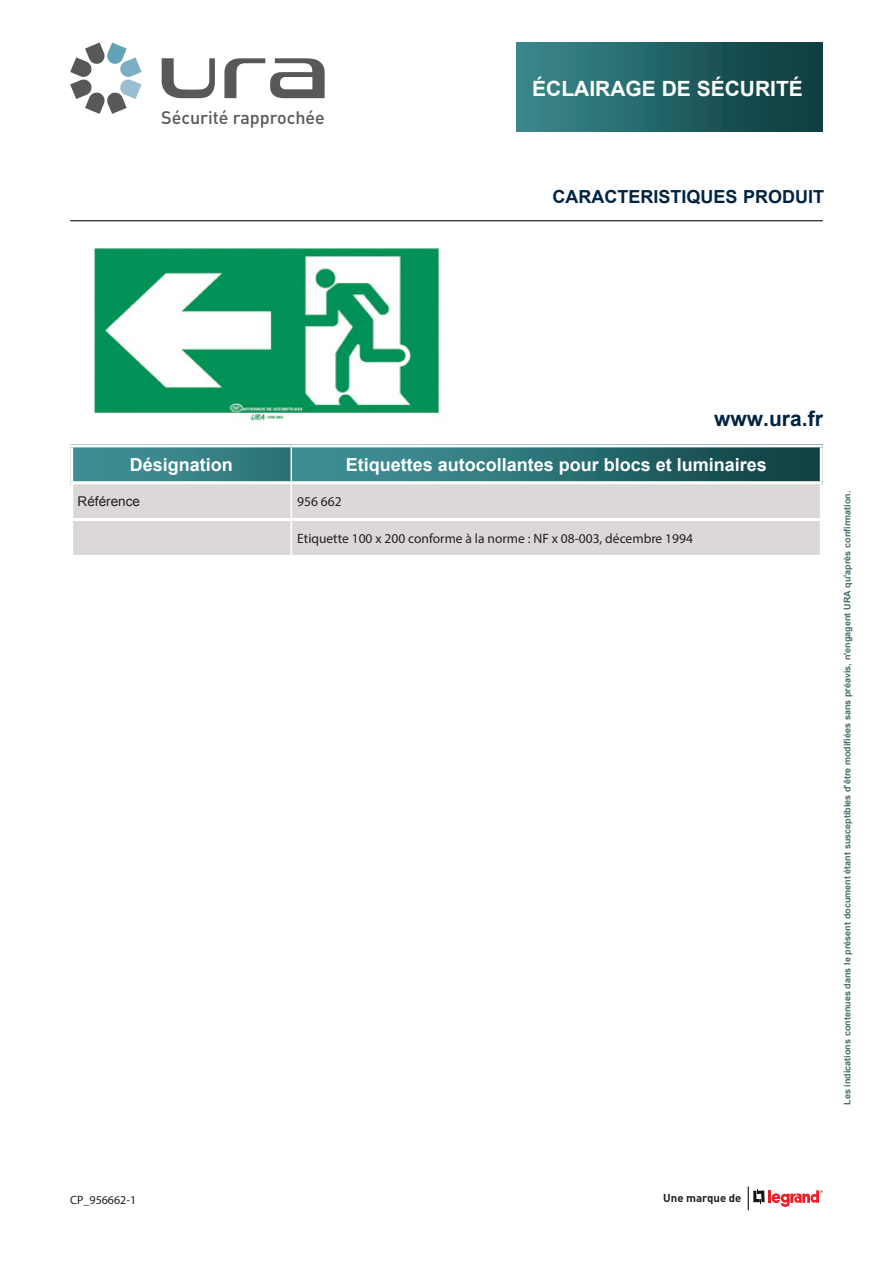
<style>
.page{position:relative;width:893px;height:1263px;background:#fff}
.page>*{position:absolute;margin:0;border:0;box-sizing:border-box;transform-origin:0 0}
.t1{font:700 21px "Arial";color:#fff}
.t2{font:700 21px "Arial";color:#002442}
.t3{font:700 18px "Arial";color:#fff}
.t4{font:700 18px "Arial";color:#002442}
.t5{font:500 17.85px "DIN Pro";color:#57585a}
.t6{font:13.5px "Myriad Pro";color:#231f20}
.t7{font:13.5px "Arial";color:#231f20}
.t8{font:12px "Myriad Pro";color:#231f20}
.t9{font:700 11.4px "DIN Pro";color:#231f20}
.t10{font:700 9px "Arial";color:#486b6f}
</style>
<div class="page">
<hr style="left:70px;top:220px;width:753px;height:1px;background:#231f20">
<svg style="left:748px;top:1186px;width:75px;height:24px"></svg>
<svg style="left:162px;top:58px;width:53px;height:40px"></svg>
<svg style="left:70px;top:43px;width:72px;height:71px"></svg>
<svg style="left:224px;top:58px;width:101px;height:40px"></svg>
<div style="left:517px;top:43px;width:306px;height:89px;background:linear-gradient(to right,#3a898e,#0b393c)"></div>
<div style="left:293px;top:444px;width:530px;height:40px;background:linear-gradient(to right,#44999e,#104144)"></div>
<div style="left:70px;top:444px;width:221px;height:40px;background:linear-gradient(to right,#419297,#2d7477)"></div>
<div style="left:73px;top:484px;width:747px;height:71px;background:#dcd8d7"></div>
<hr style="left:291px;top:484px;width:1px;height:34px;background:#fff">
<hr style="left:291px;top:521px;width:1px;height:34px;background:#fff">
<hr style="left:70px;top:444px;width:221px;height:3px;background:#fff">
<hr style="left:70px;top:447px;width:3px;height:34px;background:#fff">
<hr style="left:291px;top:444px;width:532px;height:3px;background:#fff">
<hr style="left:820px;top:447px;width:3px;height:34px;background:#fff">
<hr style="left:70px;top:481px;width:221px;height:3px;background:#fff">
<hr style="left:291px;top:481px;width:532px;height:3px;background:#fff">
<hr style="left:70px;top:518px;width:221px;height:3px;background:#fff">
<hr style="left:291px;top:518px;width:532px;height:3px;background:#fff">
<img style="left:93px;top:248px;width:347px;height:173px">
<h3 class="t5" style="left:161px;top:103px;width:165px">Sécurité rapprochée</h3>
<h1 class="t1" style="left:532px;top:74px;width:272px">ÉCLAIRAGE DE SÉCURITÉ</h1>
<h2 class="t4" style="left:553px;top:185px;width:273px">CARACTERISTIQUES PRODUIT</h2>
<h1 class="t2" style="left:714px;top:405px;width:110px">www.ura.fr</h1>
<h2 class="t3" style="left:130px;top:453px;width:105px">Désignation</h2>
<h2 class="t3" style="left:346px;top:453px;width:423px">Etiquettes autocollantes pour blocs et luminaires</h2>
<h3 class="t7" style="left:78px;top:492px;width:64px">Référence</h3>
<h3 class="t6" style="left:297px;top:493px;width:46px">956 662</h3>
<h3 class="t6" style="left:297px;top:530px;width:397px">Etiquette 100 x 200 conforme à la norme : NF x 08-003, décembre 1994</h3>
<p class="t10" style="left:841px;top:1105px;width:616px;rotate:-90deg">Les indications contenues dans le présent document étant susceptibles d'être modifiées sans préavis, n'engagent URA qu'après confirmation.</p>
<h3 class="t8" style="left:70px;top:1192px;width:68px">CP_956662-1</h3>
<p class="t9" style="left:663px;top:1188px;width:80px">Une marque de</p>
</div>
